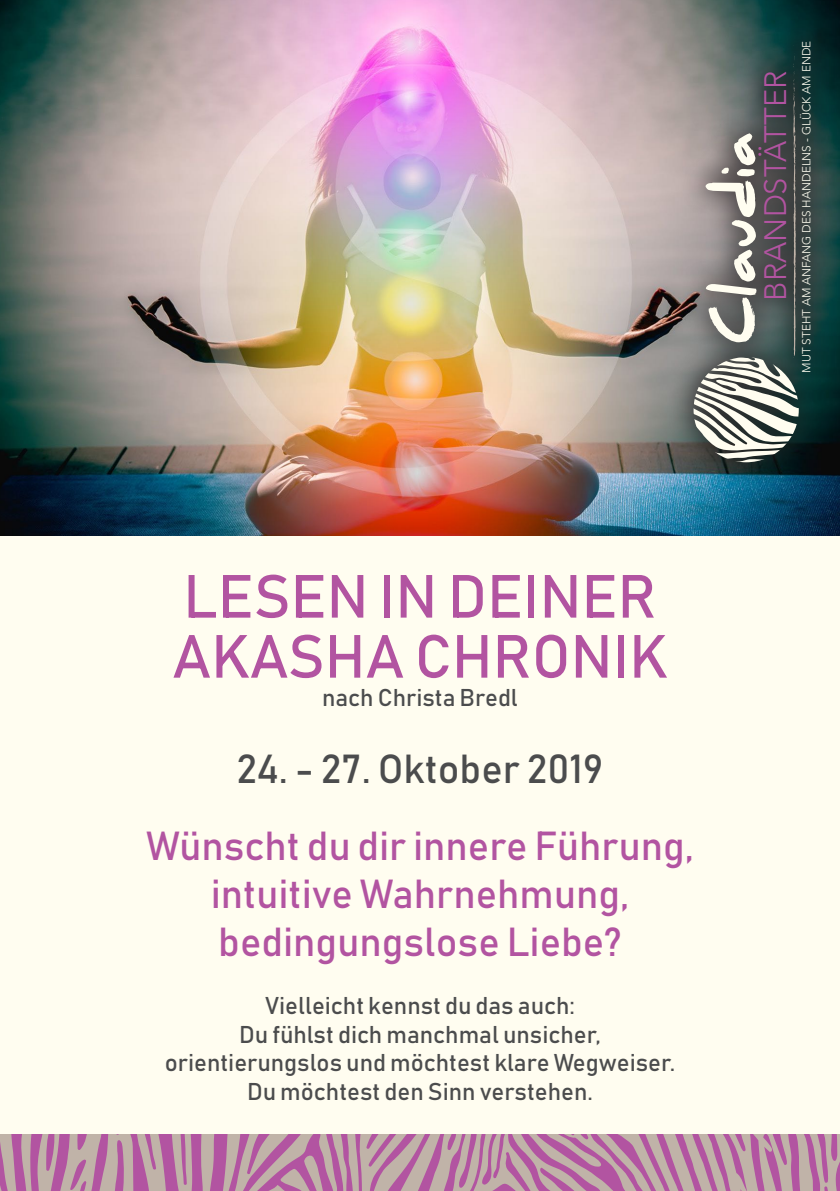
<style>
.page{position:relative;width:840px;height:1191px;background:#fff}
.page>*{position:absolute;margin:0;border:0;box-sizing:border-box;transform-origin:0 0}
.t1{font:60px/60px "Bahnschrift";color:#b254a1}
.t2{font:900 53.6px "Daniel";color:#fffdf0}
.t3{font:40px/48px "Bahnschrift";color:#b254a1;text-align:center}
.t4{font:40px "Bahnschrift";color:#4b4c4d}
.t5{font:300 31px "Avenir";color:#b254a1}
.t6{font:24px/28.8px "Bahnschrift";color:#4b4c4d;text-align:center}
.t7{font:300 11.6px "Avenir";color:#fffdf0}
</style>
<div class="page">
<div style="left:0;top:536px;width:839px;height:605px;background:#fffdf0"></div>
<img style="left:0;top:0;width:839px;height:536px">
<svg style="left:0;top:1134px;width:839px;height:57px;background:#b98aa4"></svg>
<div style="left:667px;top:17px;width:169px;height:471px;background:#231f20;opacity:.75"></div>
<svg style="left:693px;top:53px;width:105px;height:409px;background:#707270"></svg>
<p class="t5" style="left:756px;top:300px;width:232px;rotate:-90deg">BRANDSTÄTTER</p>
<h2 class="t2" style="left:704px;top:343px;width:213px;rotate:-90deg">Claudia</h2>
<p class="t7" style="left:799px;top:373px;width:333px;rotate:-90deg">MUT STEHT AM ANFANG DES HANDELNS - GLÜCK AM ENDE</p>
<h1 class="t1" style="left:172px;top:565px;width:496px">LESEN IN DEINER<br>AKASHA CHRONIK</h1>
<p class="t6" style="left:322px;top:683px;width:197px">nach Christa Bredl</p>
<h3 class="t4" style="left:236px;top:744px;width:368px">24. - 27. Oktober 2019</h3>
<h3 class="t3" style="left:146px;top:821px;width:548px">Wünscht du dir innere Führung, intuitive Wahrnehmung, bedingungslose Liebe?</h3>
<p class="t6" style="left:165px;top:990px;width:511px">Vielleicht kennst du das auch:<br>Du fühlst dich manchmal unsicher, orientierungslos und möchtest klare Wegweiser.<br>Du möchtest den Sinn verstehen.</p>
</div>
